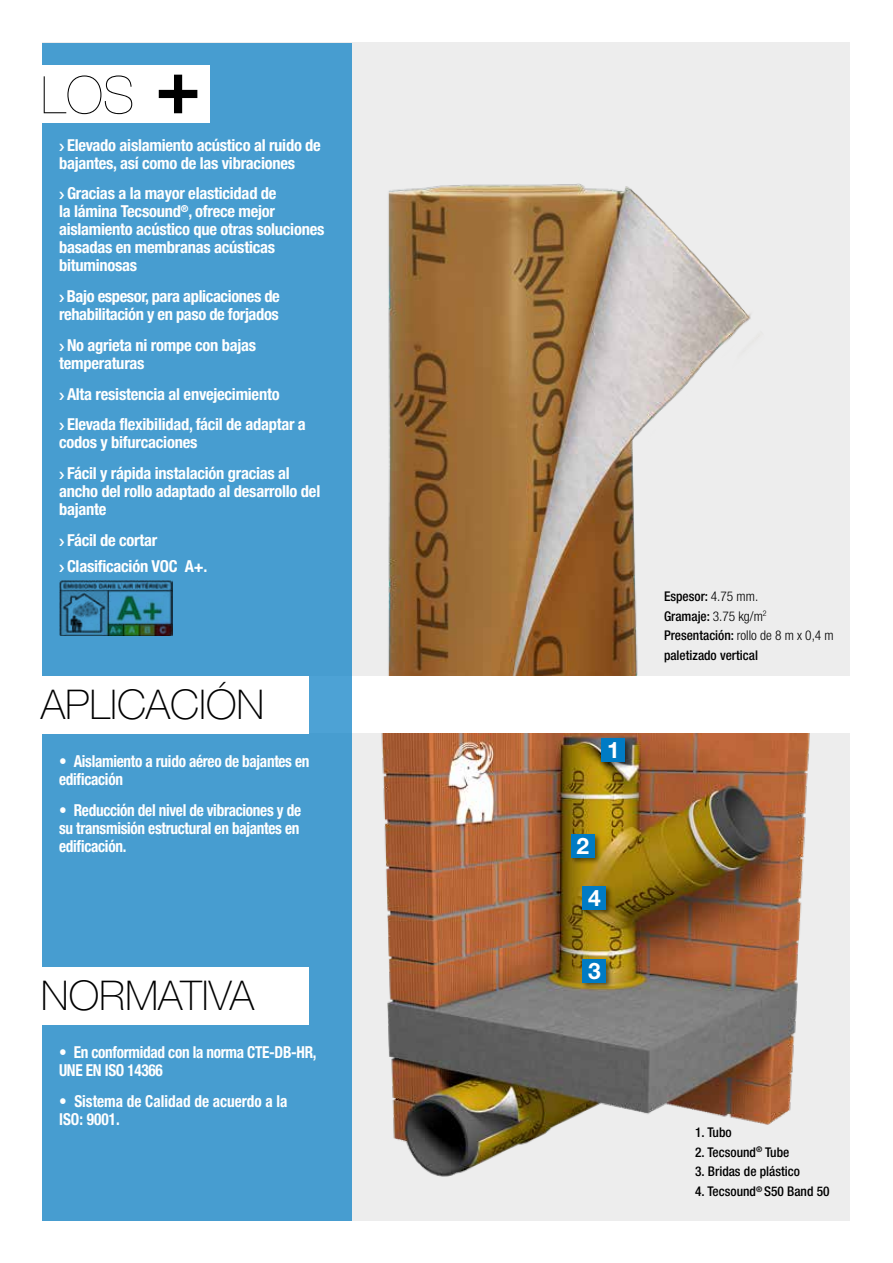
<style>
.page{position:relative;width:893px;height:1263px;background:#fff}
.page>*{position:absolute;margin:0;border:0;box-sizing:border-box;transform-origin:0 0}
.t1{font:200 51.75px "Helvetica Neue LT Std";color:#000}
.t2{font:100 41.1px "Helvetica Neue LT Std";color:#000}
.t3{font:700 22.8px "Helvetica Neue LT Std";color:#fff}
.t4{font:700 condensed 16.5px/18px "Helvetica Neue LT Std";letter-spacing:-.015em;color:#fff}
.t5{font:700 condensed 16.5px/18px "Helvetica Neue LT Std";letter-spacing:-.015em;color:#fff;scale:.93 1}
.t6{font:500 condensed 13.35px/19.6px "Helvetica Neue LT Std";color:#000}
.s1{font-weight:700;font-size:76.5px}
.s2{font-weight:300}
</style>
<div class="page">
<div style="left:43px;top:733px;width:807px;height:487px;background:#ededed"></div>
<img style="left:381px;top:734px;width:429px;height:443px">
<div style="left:43px;top:43px;width:807px;height:633px;background:#ededed"></div>
<img style="left:388px;top:183px;width:363px;height:493px">
<div style="left:42px;top:43px;width:310px;height:1177px;background:#479dd0"></div>
<div style="left:37px;top:65px;width:173px;height:58px;background:#fff"></div>
<div style="left:37px;top:676px;width:272px;height:58px;background:#fff"></div>
<div style="left:37px;top:967px;width:272px;height:58px;background:#fff"></div>
<div style="left:600px;top:736px;width:33px;height:33px;background:#000;opacity:.5"></div>
<div style="left:602px;top:738px;width:23px;height:23px;background:#007bc4"></div>
<div style="left:570px;top:833px;width:32px;height:32px;background:#000;opacity:.5"></div>
<div style="left:571px;top:834px;width:23px;height:23px;background:#007bc4"></div>
<div style="left:581px;top:957px;width:33px;height:33px;background:#000;opacity:.5"></div>
<div style="left:583px;top:959px;width:23px;height:23px;background:#007bc4"></div>
<div style="left:581px;top:885px;width:33px;height:32px;background:#000;opacity:.5"></div>
<div style="left:583px;top:886px;width:23px;height:24px;background:#007bc4"></div>
<img style="left:59px;top:581px;width:113px;height:54px">
<h1 class="t1" style="left:41px;top:65px;width:162px">LOS <span class="s1">+</span></h1>
<p class="t4" style="left:59px;top:135px;width:263px;text-indent:8px">Elevado aislamiento acústico al ruido de bajantes, así como de las vibraciones</p>
<p class="t4" style="left:59px;top:184px;width:267px;text-indent:8px">Gracias a la mayor elasticidad de<br>la lámina Tecsound<sup>®</sup>, ofrece mejor aislamiento acústico que otras soluciones basadas en membranas acústicas bituminosas</p>
<p class="t4" style="left:59px;top:287px;width:222px;text-align:center">Bajo espesor, para aplicaciones de rehabilitación y en paso de forjados</p>
<p class="t4" style="left:59px;top:336px;width:199px;text-indent:8px">No agrieta ni rompe con bajas temperaturas</p>
<p class="t4" style="left:67px;top:378px;width:240px;line-height:30.8px">Alta resistencia al envejecimiento<br>Elevada flexibilidad, fácil de adaptar a</p>
<p class="t4" style="left:67px;top:427px;width:224px;line-height:30.8px;text-indent:-8px">codos y bifurcaciones<br>Fácil y rápida instalación gracias al</p>
<p class="t4" style="left:59px;top:482px;width:263px">ancho del rollo adaptado al desarrollo del bajante</p>
<p class="t4" style="left:67px;top:526px;width:142px;line-height:26.5px">Fácil de cortar<br>Clasificación VOC A+.</p>
<h2 class="t2" style="left:41px;top:681px;width:225px">APLICACIÓN</h2>
<p class="t5" style="left:59px;top:752px;width:271px">• Aislamiento a ruido aéreo de bajantes en edificación</p>
<p class="t5" style="left:59px;top:801px;width:262px;text-align:justify">• Reducción del nivel de vibraciones y de su transmisión estructural en bajantes en edificación.</p>
<h2 class="t2" style="left:41px;top:972px;width:215px">NORMATIVA</h2>
<p class="t5" style="left:59px;top:1043px;width:278px">• En conformidad con la norma CTE-DB-HR,<br>UNE EN ISO 14366</p>
<p class="t5" style="left:59px;top:1092px;width:247px">• Sistema de Calidad de acuerdo a la<br>ISO: 9001.</p>
<h3 class="t3" style="left:607px;top:735px;width:14px">1</h3>
<h3 class="t3" style="left:576px;top:832px;width:14px">2</h3>
<h3 class="t3" style="left:588px;top:884px;width:14px">4</h3>
<h3 class="t3" style="left:588px;top:956px;width:14px">3</h3>
<p class="t6" style="left:664px;top:586px;width:171px">Espesor: <span class="s2">4.75 mm.<br></span>Gramaje: <span class="s2">3.75 kg/m</span><sup>2<br></sup>Presentación: <span class="s2">rollo de 8 m x 0,4 m </span>paletizado vertical</p>
<p class="t6" style="left:695px;top:1122px;width:38px">1. Tubo</p>
<p class="t6" style="left:695px;top:1142px;width:96px">2. Tecsound<sup>®</sup> Tube</p>
<p class="t6" style="left:695px;top:1161px;width:106px">3. Bridas de plástico</p>
<p class="t6" style="left:695px;top:1181px;width:136px">4. Tecsound<sup>®</sup> S50 Band 50</p>
</div>
